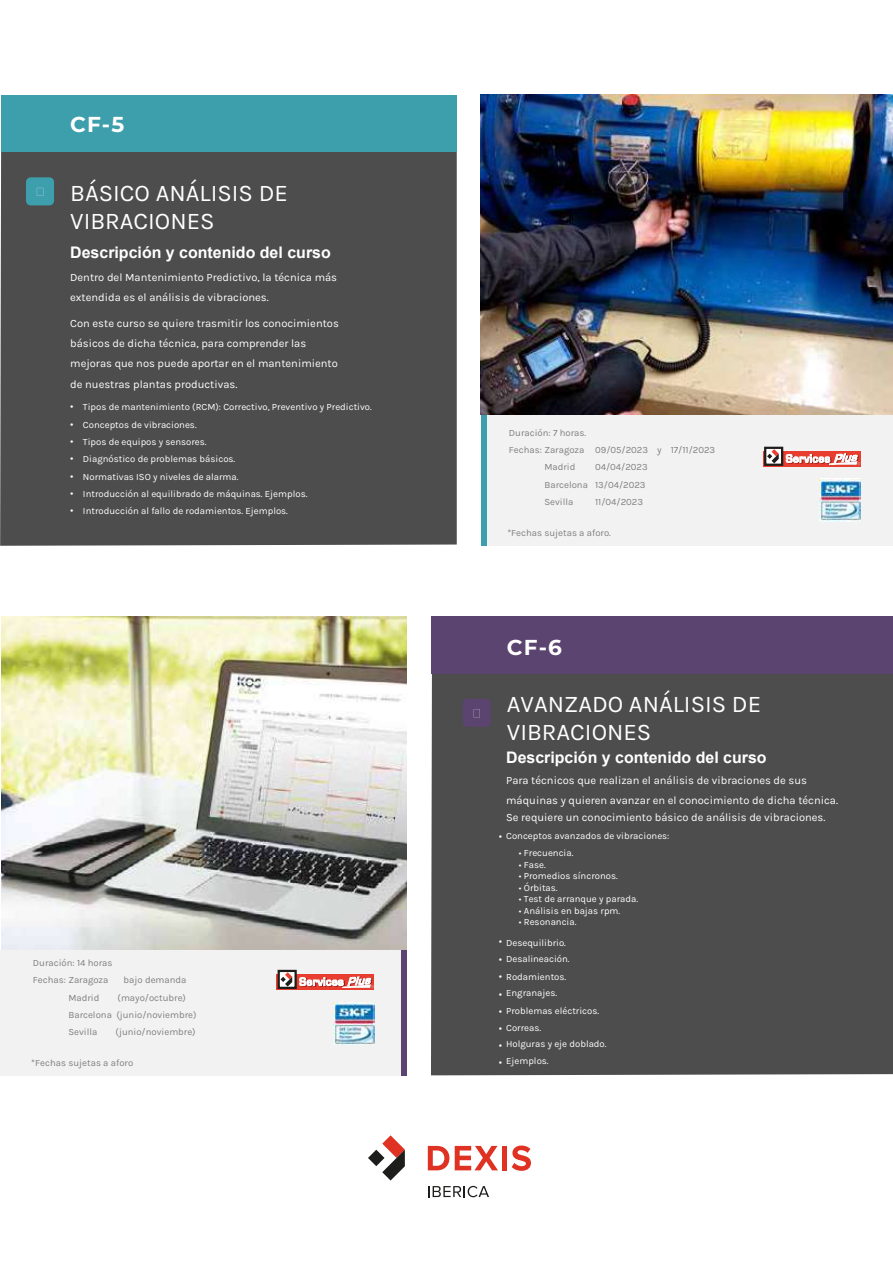
<style>
.page{position:relative;width:893px;height:1263px;background:#fff}
.page>*{position:absolute;margin:0;border:0;box-sizing:border-box;transform-origin:0 0}
.t1{font:23.85px/28.7px "Karla";color:#fff}
.t2{font:700 21.6px "Montserrat";color:#fff}
.t3{font:700 15.9px "Arial";color:#fff}
.t4{font:11.1px/20.4px "Karla";color:#fff}
.t5{font:9.6px/17.5px "Karla";color:#fff}
.t6{font:9.6px/17.4px "Karla";color:#7f7f7f}
.t7{font:9.6px/17.4px "Arial";color:#fff;text-align:justify}
.s1{font-family:"Arial"}
.s2{font-family:"Myriad Pro"}
</style>
<div class="page">
<div style="left:481px;top:415px;width:412px;height:131px;background:#f2f2f2"></div>
<div style="left:431px;top:673px;width:462px;height:402px;background:#4d4d4d"></div>
<div style="left:432px;top:616px;width:461px;height:58px;background:#5b4470"></div>
<img style="left:1px;top:616px;width:406px;height:334px">
<div style="left:1px;top:950px;width:406px;height:126px;background:#f2f2f2"></div>
<div style="left:401px;top:950px;width:6px;height:126px;background:#5b4470"></div>
<svg style="left:463px;top:699px;width:28px;height:28px"></svg>
<svg style="left:428px;top:1146px;width:21px;height:24px"></svg>
<svg style="left:455px;top:1146px;width:43px;height:24px"></svg>
<div style="left:502px;top:1146px;width:5px;height:24px;background:#e03223"></div>
<svg style="left:512px;top:1145px;width:19px;height:26px"></svg>
<svg style="left:428px;top:1186px;width:61px;height:11px"></svg>
<svg style="left:368px;top:1135px;width:37px;height:45px"></svg>
<div style="left:763px;top:451px;width:97px;height:16px;background:#e73e30"></div>
<div style="left:764px;top:447px;width:19px;height:19px;background:#fff;border:2px solid #1d1d1b"></div>
<svg style="left:786px;top:453px;width:74px;height:12px"></svg>
<svg style="left:767px;top:449px;width:12px;height:14px"></svg>
<svg style="left:820px;top:479px;width:34px;height:1px"></svg>
<img style="left:820px;top:480px;width:40px;height:41px">
<div style="left:276px;top:974px;width:98px;height:16px;background:#e73e30"></div>
<svg style="left:278px;top:970px;width:19px;height:19px"></svg>
<svg style="left:299px;top:977px;width:75px;height:11px"></svg>
<svg style="left:281px;top:972px;width:11px;height:14px"></svg>
<svg style="left:333px;top:1002px;width:35px;height:1px"></svg>
<img style="left:333px;top:1003px;width:41px;height:41px">
<div style="left:0;top:151px;width:457px;height:395px;background:#4d4d4d"></div>
<div style="left:1px;top:95px;width:456px;height:56px;background:#3d9fac"></div>
<svg style="left:26px;top:177px;width:28px;height:28px"></svg>
<div style="left:73px;top:265px;width:281px;height:131px;background:#4d4d4d"></div>
<img style="left:481px;top:95px;width:412px;height:320px">
<div style="left:481px;top:415px;width:6px;height:131px;background:#3d9fac"></div>
<h2 class="t2" style="left:70px;top:108px;width:56px">CF-5</h2>
<h1 class="t1" style="left:70px;top:178px;width:219px">BÁSICO ANÁLISIS DE<br>VIBRACIONES</h1>
<h3 class="t3" style="left:70px;top:242px;width:262px">Descripción y contenido del curso</h3>
<p class="t4" style="left:70px;top:266px;width:268px">Dentro del Mantenimiento Predictivo, la técnica más extendida es el análisis de vibraciones.</p>
<p class="t4" style="left:70px;top:312px;width:270px">Con este curso se quiere trasmitir los conocimientos básicos de dicha técnica, para comprender las mejoras que nos puede aportar en el mantenimiento de nuestras plantas productivas.</p>
<p class="t7" style="left:70px;top:398px;width:5px">•</p>
<p class="t5" style="left:83px;top:398px;width:290px">Tipos de mantenimiento (RCM): Correctivo, Preventivo y Predictivo.</p>
<p class="t5" style="left:83px;top:415px;width:115px">Conceptos de vibraciones.</p>
<p class="t5" style="left:70px;top:433px;width:138px"><span class="s1">•</span> Tipos de equipos y sensores.</p>
<p class="t5" style="left:70px;top:450px;width:167px"><span class="s1">•</span> Diagnóstico de problemas básicos.</p>
<p class="t5" style="left:70px;top:467px;width:170px"><span class="s1">•</span> Normativas ISO y niveles de alarma.</p>
<p class="t5" style="left:70px;top:485px;width:239px"><span class="s1">•</span> Introducción al equilibrado de máquinas. Ejemplos.</p>
<p class="t5" style="left:70px;top:502px;width:219px"><span class="s1">•</span> Introducción al fallo de rodamientos. Ejemplos.</p>
<p class="t7" style="left:70px;top:416px;width:5px">•</p>
<p class="t6" style="left:33px;top:954px;width:81px">Duración: 14 horas</p>
<p class="t6" style="left:68px;top:988px;width:33px">Madrid</p>
<p class="t6" style="left:33px;top:971px;width:77px">Fechas: Zaragoza</p>
<p class="t6" style="left:124px;top:971px;width:64px">bajo demanda</p>
<p class="t6" style="left:68px;top:988px;width:130px;text-indent:49px">(mayo/octubre)<br>Barcelona (junio/noviembre)<br>Sevilla</p>
<p class="t6" style="left:116px;top:1023px;width:82px">(junio/noviembre)</p>
<p class="t6" style="left:31px;top:1053px;width:103px">*Fechas sujetas a aforo</p>
<p class="t6" style="left:509px;top:423px;width:79px">Duración: 7 horas.</p>
<p class="t6" style="left:509px;top:441px;width:208px">Fechas: Zaragoza 09/05/2023 y 17/11/2023</p>
<p class="t6" style="left:544px;top:458px;width:33px">Madrid</p>
<p class="t6" style="left:544px;top:458px;width:105px;text-indent:51px">04/04/2023<br>Barcelona 13/04/2023<br>Sevilla</p>
<p class="t6" style="left:595px;top:493px;width:49px">11/04/2023</p>
<p class="t6" style="left:507px;top:523px;width:105px">*Fechas sujetas a aforo.</p>
<h2 class="t2" style="left:507px;top:632px;width:56px">CF-6</h2>
<h1 class="t1" style="left:507px;top:689px;width:256px">AVANZADO ANÁLISIS DE<br>VIBRACIONES</h1>
<h3 class="t3" style="left:506px;top:747px;width:262px">Descripción y contenido del curso</h3>
<p class="t4" style="left:506px;top:769px;width:333px">Para técnicos que realizan el análisis de vibraciones de sus máquinas y quieren avanzar en el conocimiento de dicha técnica.</p>
<p class="t4" style="left:506px;top:807px;width:321px">Se requiere un conocimiento básico de análisis de vibraciones.</p>
<p class="t5" style="left:499px;top:826px;width:172px"><span class="s1">•</span> Conceptos avanzados de vibraciones:</p>
<p class="t5" style="left:519px;top:844px;width:56px"><span class="s2">•</span> Frecuencia.</p>
<p class="t5" style="left:519px;top:855px;width:28px"><span class="s2">•</span> Fase.</p>
<p class="t5" style="left:519px;top:867px;width:100px"><span class="s2">•</span> Promedios síncronos.</p>
<p class="t5" style="left:519px;top:878px;width:40px"><span class="s2">•</span> Órbitas.</p>
<p class="t5" style="left:519px;top:890px;width:121px"><span class="s2">•</span> Test de arranque y parada.</p>
<p class="t5" style="left:519px;top:901px;width:103px"><span class="s2">•</span> Análisis en bajas rpm.</p>
<p class="t5" style="left:519px;top:913px;width:59px"><span class="s2">•</span> Resonancia.</p>
<p class="t5" style="left:499px;top:934px;width:69px"><span class="s1">•</span> Desequilibrio.</p>
<p class="t5" style="left:499px;top:950px;width:72px"><span class="s1">•</span> Desalineación.</p>
<p class="t5" style="left:499px;top:967px;width:69px"><span class="s1">•</span> Rodamientos.</p>
<p class="t7" style="left:499px;top:985px;width:5px">• • •</p>
<p class="t7" style="left:499px;top:1036px;width:5px">• •</p>
<p class="t5" style="left:506px;top:984px;width:94px">Engranajes.<br>Problemas eléctricos.<br>Correas.</p>
<p class="t5" style="left:506px;top:1034px;width:102px">Holguras y eje doblado.<br>Ejemplos.</p>
</div>
